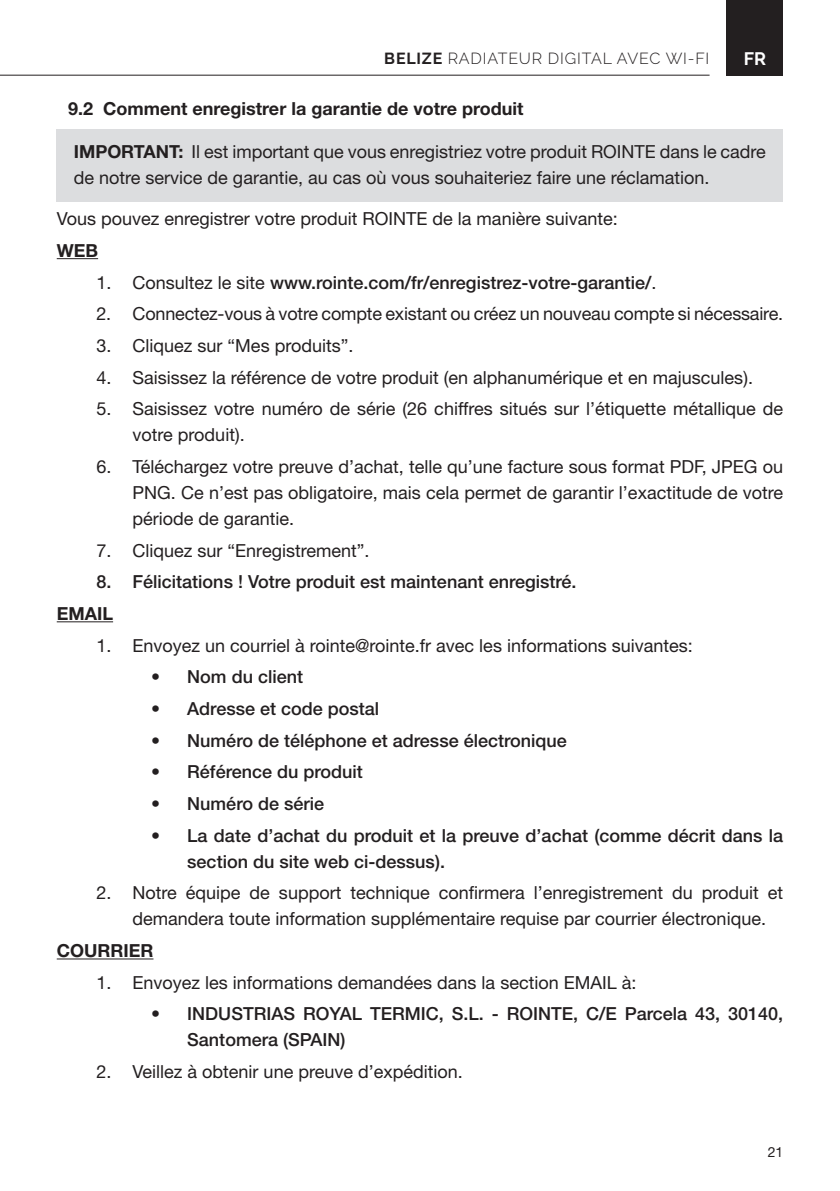
<style>
.page{position:relative;width:840px;height:1191px;background:#fff}
.page>*{position:absolute;margin:0;border:0;box-sizing:border-box;transform-origin:0 0}
.t1{font:18px/26px "Helvetica Neue LT Std";color:#231f20}
.t2{font:500 18px/26px "Helvetica Neue LT Std";color:#231f20}
.t3{font:700 18px "Helvetica Neue LT Std";color:#231f20}
.t4{font:700 18px "Raleway";color:#fff}
.t5{font:300 16px "Raleway";letter-spacing:.05em;color:#231f20}
.t6{font:14px "Helvetica Neue LT Std";color:#231f20}
.s1{font-weight:700}
.s2{font-weight:400}
</style>
<div class="page">
<hr style="left:0;top:75px;width:709px;height:1px;background:#231f20">
<div style="left:726px;top:0;width:56px;height:75px;background:#231f20"></div>
<hr style="left:57px;top:258px;width:41px;height:1px;background:#231f20">
<hr style="left:57px;top:621px;width:56px;height:1px;background:#231f20">
<hr style="left:57px;top:958px;width:96px;height:1px;background:#231f20">
<div style="left:57px;top:129px;width:725px;height:72px;background:#dcdddf"></div>
<p class="t5" style="left:384px;top:49px;width:326px"><span class="s1">BELIZE</span> RADIATEUR DIGITAL AVEC WI-FI</p>
<p class="t4" style="left:743px;top:49px;width:24px">FR</p>
<p class="t3" style="left:68px;top:97px;width:456px">9.2 Comment enregistrer la garantie de votre produit</p>
<p class="t1" style="left:74px;top:139px;width:693px"><span class="s1">IMPORTANT:</span> Il est important que vous enregistriez votre produit ROINTE dans le cadre de notre service de garantie, au cas où vous souhaiteriez faire une réclamation.</p>
<p class="t1" style="left:57px;top:205px;width:562px">Vous pouvez enregistrer votre produit ROINTE de la manière suivante:</p>
<p class="t3" style="left:57px;top:239px;width:43px">WEB</p>
<p class="t2" style="left:96px;top:269px;width:561px"><span class="s2">1. Consultez le site</span> www.rointe.com/fr/enregistrez-votre-garantie/<span class="s2">.</span></p>
<p class="t1" style="left:96px;top:300px;width:688px">2. Connectez-vous à votre compte existant ou créez un nouveau compte si nécessaire.</p>
<p class="t1" style="left:96px;top:332px;width:258px">3. Cliquez sur “Mes produits”.</p>
<p class="t1" style="left:96px;top:364px;width:657px">4. Saisissez la référence de votre produit (en alphanumérique et en majuscules).</p>
<p class="t1" style="left:132px;top:395px;width:651px;text-indent:-36px">5. Saisissez votre numéro de série (26 chiffres situés sur l’étiquette métallique de votre produit).</p>
<p class="t1" style="left:132px;top:453px;width:652px;text-align:justify;text-indent:-36px">6. Téléchargez votre preuve d’achat, telle qu’une facture sous format PDF, JPEG ou PNG. Ce n’est pas obligatoire, mais cela permet de garantir l’exactitude de votre période de garantie.</p>
<p class="t1" style="left:96px;top:537px;width:274px">7. Cliquez sur “Enregistrement”.</p>
<p class="t2" style="left:96px;top:568px;width:481px">8. Félicitations ! Votre produit est maintenant enregistré.</p>
<p class="t3" style="left:57px;top:602px;width:58px">EMAIL</p>
<p class="t1" style="left:96px;top:632px;width:597px">1. Envoyez un courriel à rointe@rointe.fr avec les informations suivantes:</p>
<p class="t2" style="left:151px;top:663px;width:153px">• Nom du client</p>
<p class="t2" style="left:151px;top:695px;width:229px">• Adresse et code postal</p>
<p class="t2" style="left:151px;top:727px;width:417px">• Numéro de téléphone et adresse électronique</p>
<p class="t2" style="left:151px;top:758px;width:213px">• Référence du produit</p>
<p class="t2" style="left:151px;top:790px;width:174px">• Numéro de série</p>
<p class="t2" style="left:187px;top:822px;width:597px;text-indent:-36px">• La date d’achat du produit et la preuve d’achat (comme décrit dans la section du site web ci-dessus).</p>
<p class="t1" style="left:132px;top:879px;width:651px;text-indent:-36px">2. Notre équipe de support technique confirmera l’enregistrement du produit et demandera toute information supplémentaire requise par courrier électronique.</p>
<p class="t3" style="left:57px;top:939px;width:98px">COURRIER</p>
<p class="t1" style="left:96px;top:969px;width:541px">1. Envoyez les informations demandées dans la section EMAIL à:</p>
<p class="t2" style="left:187px;top:1000px;width:597px;text-indent:-36px">• INDUSTRIAS ROYAL TERMIC, S.L. - ROINTE, C/E Parcela 43, 30140,<br>Santomera (SPAIN)</p>
<p class="t1" style="left:96px;top:1058px;width:368px">2. Veillez à obtenir une preuve d’expédition.</p>
<p class="t6" style="left:767px;top:1143px;width:17px">21</p>
</div>
